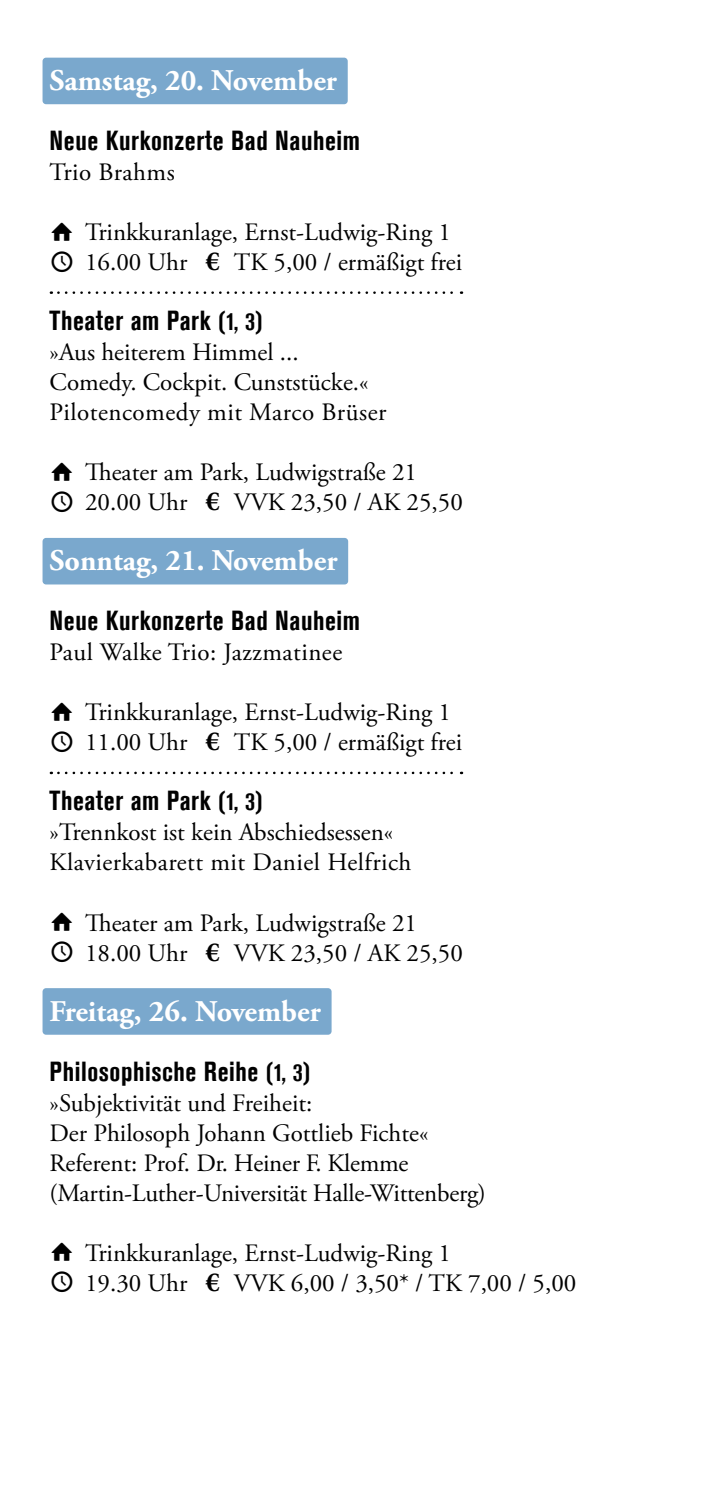
<style>
.page{position:relative;width:709px;height:1489px;background:#fff}
.page>*{position:absolute;margin:0;border:0;box-sizing:border-box;transform-origin:0 0}
.t1{font:700 30px "Adobe Garamond Pro";color:#fff}
.t2{font:700 condensed 27.5px "Akzidenz Grotesk Std";letter-spacing:.02em;color:#000}
.t3{font:25px/30px "Adobe Garamond Pro";color:#000}
.t4{font:25px "Adobe Garamond Pro";letter-spacing:.02em;color:#000}
.s1{font-family:"Entypo";font-size:45px}
.s2{font-weight:700;font-size:27.5px}
.s3{font-size:25px}
</style>
<div class="page">
<div style="left:43px;top:58px;width:305px;height:46px;background:#7aa8cd;border-radius:4px"></div>
<svg style="left:58px;top:291px;width:404px;height:3px"></svg>
<div style="left:43px;top:538px;width:305px;height:46px;background:#7aa8cd;border-radius:4px"></div>
<svg style="left:58px;top:771px;width:404px;height:3px"></svg>
<div style="left:43px;top:988px;width:288px;height:46px;background:#7aa8cd;border-radius:4px"></div>
<p class="t1" style="left:50px;top:63px;width:289px">Samstag, 20. November</p>
<p class="t2" style="left:50px;top:125px;width:312px">Neue Kurkonzerte Bad Nauheim</p>
<p class="t4" style="left:50px;top:157px;width:127px">Trio Brahms</p>
<p class="t3" style="left:50px;top:218px;width:414px"><span class="s1">ï</span> Trinkkuranlage, Ernst-Ludwig-Ring 1<br><span class="s1">N</span> 16.00 Uhr <span class="s2">€</span> TK 5,00 / ermäßigt frei</p>
<p class="t2" style="left:50px;top:305px;width:215px">Theater am Park <span class="s3">(1, 3)</span></p>
<p class="t3" style="left:50px;top:338px;width:338px">»Aus heiterem Himmel ...<br>Comedy. Cockpit. Cunststücke.«<br>Pilotencomedy mit Marco Brüser</p>
<p class="t3" style="left:50px;top:458px;width:415px"><span class="s1">ï</span> Theater am Park, Ludwigstraße 21<br><span class="s1">N</span> 20.00 Uhr <span class="s2">€</span> VVK 23,50 / AK 25,50</p>
<p class="t1" style="left:50px;top:543px;width:289px">Sonntag, 21. November</p>
<p class="t2" style="left:50px;top:605px;width:312px">Neue Kurkonzerte Bad Nauheim</p>
<p class="t4" style="left:50px;top:637px;width:294px">Paul Walke Trio: Jazzmatinee</p>
<p class="t3" style="left:50px;top:698px;width:414px"><span class="s1">ï</span> Trinkkuranlage, Ernst-Ludwig-Ring 1<br><span class="s1">N</span> 11.00 Uhr <span class="s2">€</span> TK 5,00 / ermäßigt frei</p>
<p class="t2" style="left:50px;top:785px;width:215px">Theater am Park <span class="s3">(1, 3)</span></p>
<p class="t3" style="left:50px;top:818px;width:363px">»Trennkost ist kein Abschiedsessen«<br>Klavierkabarett mit Daniel Helfrich</p>
<p class="t3" style="left:50px;top:908px;width:415px"><span class="s1">ï</span> Theater am Park, Ludwigstraße 21<br><span class="s1">N</span> 18.00 Uhr <span class="s2">€</span> VVK 23,50 / AK 25,50</p>
<p class="t1" style="left:50px;top:993px;width:273px">Freitag, 26. November</p>
<p class="t2" style="left:50px;top:1055px;width:262px">Philosophische Reihe <span class="s3">(1, 3)</span></p>
<p class="t3" style="left:50px;top:1088px;width:438px">»Subjektivität und Freiheit:<br>Der Philosoph Johann Gottlieb Fichte« Referent: Prof. Dr. Heiner F. Klemme (Martin-Luther-Universität Halle-Wittenberg)</p>
<p class="t3" style="left:50px;top:1238px;width:528px"><span class="s1">ï</span> Trinkkuranlage, Ernst-Ludwig-Ring 1<br><span class="s1">N</span> 19.30 Uhr <span class="s2">€</span> VVK 6,00 / 3,50* / TK 7,00 / 5,00</p>
</div>
